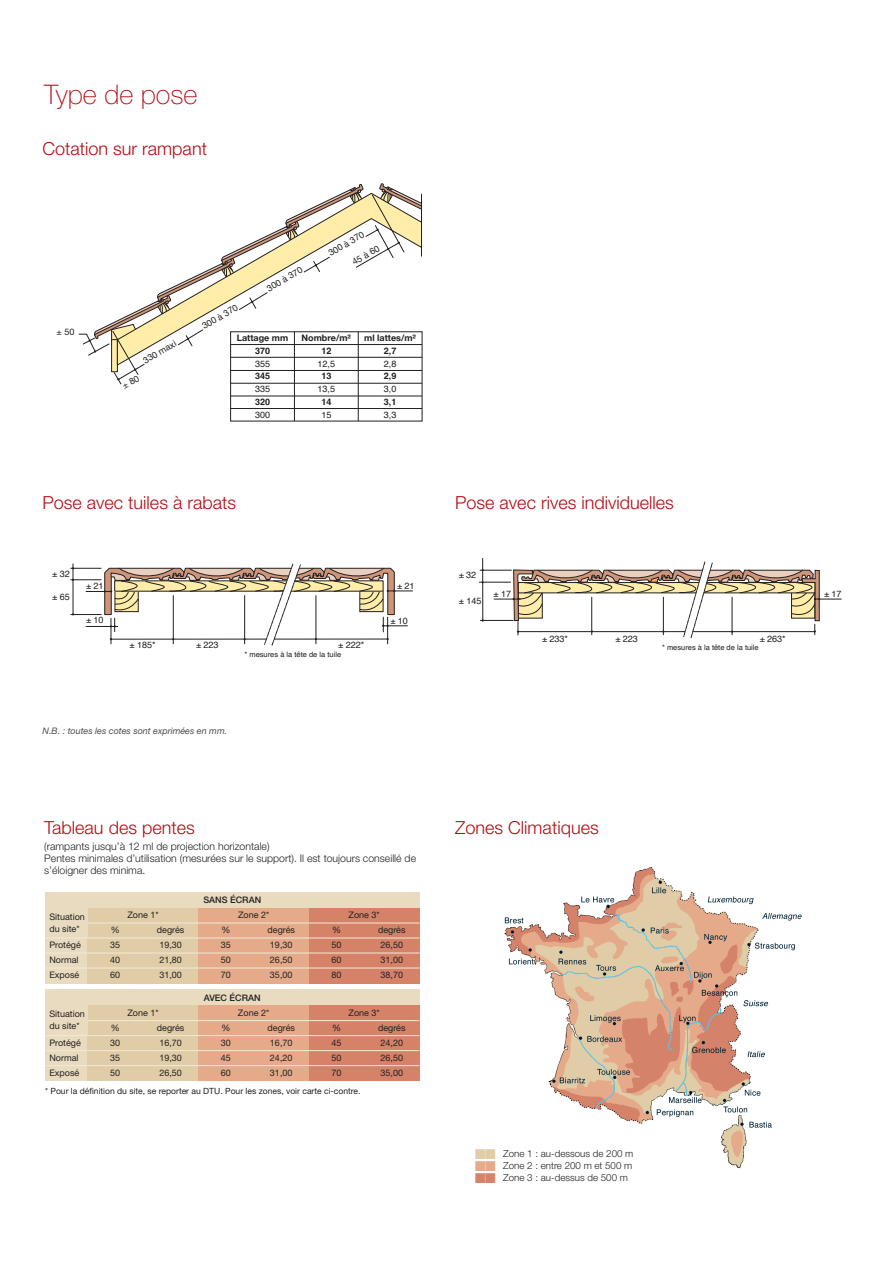
<style>
.page{position:relative;width:885px;height:1263px;background:#fff}
.page>*{position:absolute;margin:0;border:0;box-sizing:border-box;transform-origin:0 0}
.t1{font:100 27px "Helvetica Neue LT Pro";color:#b00d15}
.t2{font:300 18px "Helvetica Neue LT Pro";color:#b00d15}
.t3{font:300 18px "Helvetica Neue LT Std";color:#b00d15}
.t4{font:300 10.5px/12px "Helvetica Neue LT Std";color:#231f20}
.t5{font:300 9.75px/12px "Helvetica Neue LT Pro";color:#231f20;text-align:justify}
.t6{font:9px/12px "Helvetica Neue LT Std";color:#231f20}
.t7{font:9px "Helvetica";color:#231f20}
.t8{font:italic 9px "Helvetica Neue LT Std";color:#4b4c4d}
.t9{font:700 9px "Helvetica Neue";color:#231f20}
.t10{font:700 9px "Helvetica";color:#231f20}
.t11{font:500 9px "Helvetica Neue LT Std";color:#231f20}
.t12{font:8.55px "Helvetica Neue LT Std";color:#231f20}
.t13{font:7.5px "Helvetica";color:#231f20}
</style>
<div class="page">
<hr style="left:294px;top:332px;width:1px;height:89px;background:#231f20">
<hr style="left:358px;top:332px;width:1px;height:89px;background:#231f20">
<hr style="left:231px;top:396px;width:191px;height:1px;background:#231f20">
<hr style="left:231px;top:408px;width:191px;height:1px;background:#231f20">
<hr style="left:71px;top:579px;width:30px;height:1px;background:#231f20">
<hr style="left:73px;top:564px;width:1px;height:50px;background:#231f20">
<hr style="left:71px;top:614px;width:30px;height:1px;background:#231f20">
<hr style="left:71px;top:568px;width:30px;height:1px;background:#231f20">
<svg style="left:86px;top:563px;width:326px;height:83px"></svg>
<hr style="left:480px;top:620px;width:33px;height:1px;background:#231f20">
<hr style="left:482px;top:558px;width:1px;height:63px;background:#231f20">
<hr style="left:479px;top:582px;width:31px;height:1px;background:#231f20">
<hr style="left:480px;top:570px;width:31px;height:1px;background:#231f20">
<svg style="left:494px;top:561px;width:347px;height:77px"></svg>
<div style="left:45px;top:892px;width:374px;height:91px;background:#e9dbbf"></div>
<div style="left:88px;top:908px;width:110px;height:75px;background:#e0cda8"></div>
<div style="left:198px;top:908px;width:111px;height:75px;background:#e4aa89"></div>
<div style="left:309px;top:908px;width:110px;height:75px;background:#d58269"></div>
<hr style="left:45px;top:923px;width:374px;height:1px;background:#f2ead8">
<hr style="left:45px;top:938px;width:374px;height:1px;background:#f2ead8">
<hr style="left:45px;top:953px;width:374px;height:1px;background:#f2ead8">
<hr style="left:45px;top:968px;width:374px;height:1px;background:#f2ead8">
<div style="left:45px;top:907px;width:43px;height:30px;background:#e9dbbf"></div>
<div style="left:45px;top:989px;width:374px;height:92px;background:#e9dbbf"></div>
<div style="left:88px;top:1005px;width:110px;height:76px;background:#e0cda8"></div>
<div style="left:198px;top:1005px;width:111px;height:76px;background:#e4aa89"></div>
<div style="left:309px;top:1005px;width:110px;height:76px;background:#d58269"></div>
<hr style="left:45px;top:1020px;width:374px;height:1px;background:#f2ead8">
<hr style="left:45px;top:1035px;width:374px;height:1px;background:#f2ead8">
<hr style="left:45px;top:1050px;width:374px;height:1px;background:#f2ead8">
<hr style="left:45px;top:1065px;width:374px;height:1px;background:#f2ead8">
<div style="left:45px;top:1005px;width:43px;height:30px;background:#e9dbbf"></div>
<img style="left:504px;top:867px;width:298px;height:302px">
<svg style="left:79px;top:183px;width:344px;height:206px"></svg>
<h1 class="t1" style="left:44px;top:79px;width:155px">Type de pose</h1>
<h2 class="t2" style="left:43px;top:138px;width:166px">Cotation sur rampant</h2>
<p class="t6" style="left:264px;top:283px;width:41px;rotate:-30deg">300 à 370</p>
<p class="t6" style="left:326px;top:248px;width:41px;rotate:-30deg">300 à 370</p>
<p class="t6" style="left:350px;top:257px;width:31px;rotate:-30deg">45 à 60</p>
<p class="t6" style="left:57px;top:325px;width:19px">± 50</p>
<p class="t6" style="left:141px;top:355px;width:38px;rotate:-30deg">330 maxi</p>
<p class="t6" style="left:200px;top:321px;width:41px;rotate:-30deg">300 à 370</p>
<p class="t9" style="left:237px;top:331px;width:53px">Lattage mm</p>
<p class="t10" style="left:255px;top:345px;width:17px">370</p>
<p class="t7" style="left:255px;top:356px;width:17px">355</p>
<p class="t10" style="left:255px;top:371px;width:17px">345</p>
<p class="t7" style="left:255px;top:382px;width:17px">335</p>
<p class="t10" style="left:255px;top:396px;width:17px">320</p>
<p class="t7" style="left:255px;top:407px;width:17px">300</p>
<p class="t9" style="left:301px;top:331px;width:51px">Nombre/m²</p>
<p class="t10" style="left:321px;top:345px;width:12px">12</p>
<p class="t7" style="left:317px;top:356px;width:19px">12,5</p>
<p class="t10" style="left:321px;top:371px;width:12px">13</p>
<p class="t7" style="left:317px;top:382px;width:19px">13,5</p>
<p class="t10" style="left:321px;top:396px;width:12px">14</p>
<p class="t7" style="left:321px;top:408px;width:12px">15</p>
<p class="t9" style="left:364px;top:331px;width:53px">ml lattes/m²</p>
<p class="t10" style="left:384px;top:345px;width:14px">2,7</p>
<p class="t7" style="left:384px;top:357px;width:14px">2,8</p>
<p class="t10" style="left:384px;top:371px;width:14px">2,9</p>
<p class="t7" style="left:384px;top:382px;width:14px">3,0</p>
<p class="t10" style="left:384px;top:396px;width:14px">3,1</p>
<p class="t7" style="left:384px;top:408px;width:14px">3,3</p>
<h2 class="t2" style="left:43px;top:492px;width:195px">Pose avec tuiles à rabats</h2>
<h2 class="t2" style="left:455px;top:492px;width:220px">Pose avec rives individuelles</h2>
<p class="t7" style="left:52px;top:567px;width:19px">± 32</p>
<p class="t7" style="left:459px;top:568px;width:19px">± 32</p>
<p class="t7" style="left:52px;top:590px;width:19px">± 65</p>
<p class="t7" style="left:86px;top:579px;width:19px">± 21</p>
<p class="t7" style="left:397px;top:578px;width:19px">± 21</p>
<p class="t7" style="left:459px;top:593px;width:24px">± 145</p>
<p class="t7" style="left:493px;top:587px;width:19px">± 17</p>
<p class="t7" style="left:824px;top:587px;width:19px">± 17</p>
<p class="t7" style="left:86px;top:613px;width:19px">± 10</p>
<p class="t7" style="left:390px;top:613px;width:19px">± 10</p>
<p class="t7" style="left:130px;top:638px;width:27px">± 185*</p>
<p class="t7" style="left:196px;top:638px;width:24px">± 223</p>
<p class="t7" style="left:338px;top:638px;width:27px">± 222*</p>
<p class="t13" style="left:244px;top:649px;width:98px">* mesures à la tête de la tuile</p>
<p class="t7" style="left:542px;top:632px;width:27px">± 233*</p>
<p class="t7" style="left:615px;top:632px;width:24px">± 223</p>
<p class="t7" style="left:759px;top:632px;width:27px">± 263*</p>
<p class="t13" style="left:662px;top:642px;width:98px">* mesures à la tête de la tuile</p>
<p class="t8" style="left:43px;top:725px;width:186px">N.B. : toutes les cotes sont exprimées en mm.</p>
<h2 class="t3" style="left:44px;top:816px;width:152px">Tableau des pentes</h2>
<h2 class="t3" style="left:455px;top:816px;width:145px">Zones Climatiques</h2>
<p class="t4" style="left:44px;top:840px;width:373px">(rampants jusqu’à 12 ml de projection horizontale)<br>Pentes minimales d’utilisation (mesurées sur le support). Il est toujours conseillé de s’éloigner des minima.</p>
<p class="t11" style="left:203px;top:895px;width:59px">SANS ÉCRAN</p>
<p class="t6" style="left:127px;top:909px;width:33px">Zone 1*</p>
<p class="t6" style="left:238px;top:909px;width:33px">Zone 2*</p>
<p class="t6" style="left:348px;top:909px;width:33px">Zone 3*</p>
<p class="t6" style="left:111px;top:924px;width:10px">%</p>
<p class="t6" style="left:157px;top:924px;width:29px">degrés</p>
<p class="t6" style="left:221px;top:924px;width:10px">%</p>
<p class="t6" style="left:267px;top:924px;width:29px">degrés</p>
<p class="t6" style="left:332px;top:924px;width:10px">%</p>
<p class="t6" style="left:378px;top:924px;width:29px">degrés</p>
<p class="t6" style="left:49px;top:939px;width:33px">Protégé</p>
<p class="t6" style="left:110px;top:939px;width:12px">35</p>
<p class="t6" style="left:159px;top:939px;width:24px">19,30</p>
<p class="t6" style="left:221px;top:939px;width:12px">35</p>
<p class="t6" style="left:270px;top:939px;width:24px">19,30</p>
<p class="t6" style="left:331px;top:939px;width:12px">50</p>
<p class="t6" style="left:380px;top:939px;width:24px">26,50</p>
<p class="t6" style="left:49px;top:954px;width:31px">Normal</p>
<p class="t6" style="left:110px;top:954px;width:12px">40</p>
<p class="t6" style="left:159px;top:954px;width:24px">21,80</p>
<p class="t6" style="left:221px;top:954px;width:12px">50</p>
<p class="t6" style="left:270px;top:954px;width:24px">26,50</p>
<p class="t6" style="left:331px;top:954px;width:12px">60</p>
<p class="t6" style="left:380px;top:954px;width:24px">31,00</p>
<p class="t6" style="left:49px;top:969px;width:31px">Exposé</p>
<p class="t6" style="left:110px;top:969px;width:12px">60</p>
<p class="t6" style="left:159px;top:969px;width:24px">31,00</p>
<p class="t6" style="left:221px;top:969px;width:12px">70</p>
<p class="t6" style="left:270px;top:969px;width:24px">35,00</p>
<p class="t6" style="left:331px;top:969px;width:12px">80</p>
<p class="t6" style="left:380px;top:969px;width:24px">38,70</p>
<p class="t6" style="left:49px;top:910px;width:37px">Situation du site*</p>
<p class="t6" style="left:49px;top:1008px;width:37px">Situation du site*</p>
<p class="t11" style="left:204px;top:992px;width:58px">AVEC ÉCRAN</p>
<p class="t6" style="left:127px;top:1006px;width:33px">Zone 1*</p>
<p class="t6" style="left:238px;top:1006px;width:33px">Zone 2*</p>
<p class="t6" style="left:348px;top:1006px;width:33px">Zone 3*</p>
<p class="t6" style="left:111px;top:1021px;width:10px">%</p>
<p class="t6" style="left:157px;top:1021px;width:29px">degrés</p>
<p class="t6" style="left:221px;top:1021px;width:10px">%</p>
<p class="t6" style="left:267px;top:1021px;width:29px">degrés</p>
<p class="t6" style="left:332px;top:1021px;width:10px">%</p>
<p class="t6" style="left:378px;top:1021px;width:29px">degrés</p>
<p class="t6" style="left:49px;top:1036px;width:33px">Protégé</p>
<p class="t6" style="left:110px;top:1036px;width:12px">30</p>
<p class="t6" style="left:159px;top:1036px;width:24px">16,70</p>
<p class="t6" style="left:221px;top:1036px;width:12px">30</p>
<p class="t6" style="left:270px;top:1036px;width:24px">16,70</p>
<p class="t6" style="left:331px;top:1036px;width:12px">45</p>
<p class="t6" style="left:380px;top:1036px;width:24px">24,20</p>
<p class="t6" style="left:49px;top:1051px;width:31px">Normal</p>
<p class="t6" style="left:110px;top:1051px;width:12px">35</p>
<p class="t6" style="left:159px;top:1051px;width:24px">19,30</p>
<p class="t6" style="left:221px;top:1051px;width:12px">45</p>
<p class="t6" style="left:270px;top:1051px;width:24px">24,20</p>
<p class="t6" style="left:331px;top:1051px;width:12px">50</p>
<p class="t6" style="left:380px;top:1051px;width:24px">26,50</p>
<p class="t6" style="left:49px;top:1066px;width:31px">Exposé</p>
<p class="t6" style="left:110px;top:1066px;width:12px">50</p>
<p class="t6" style="left:159px;top:1066px;width:24px">26,50</p>
<p class="t6" style="left:221px;top:1066px;width:12px">60</p>
<p class="t6" style="left:270px;top:1066px;width:24px">31,00</p>
<p class="t6" style="left:331px;top:1066px;width:12px">70</p>
<p class="t6" style="left:380px;top:1066px;width:24px">35,00</p>
<p class="t12" style="left:45px;top:1085px;width:317px">* Pour la définition du site, se reporter au DTU. Pour les zones, voir carte ci-contre.</p>
<p class="t5" style="left:503px;top:1147px;width:132px">Zone 1 : au-dessous de 200 m Zone 2 : entre 200 m et 500 m Zone 3 : au-dessus de 500 m</p>
</div>
